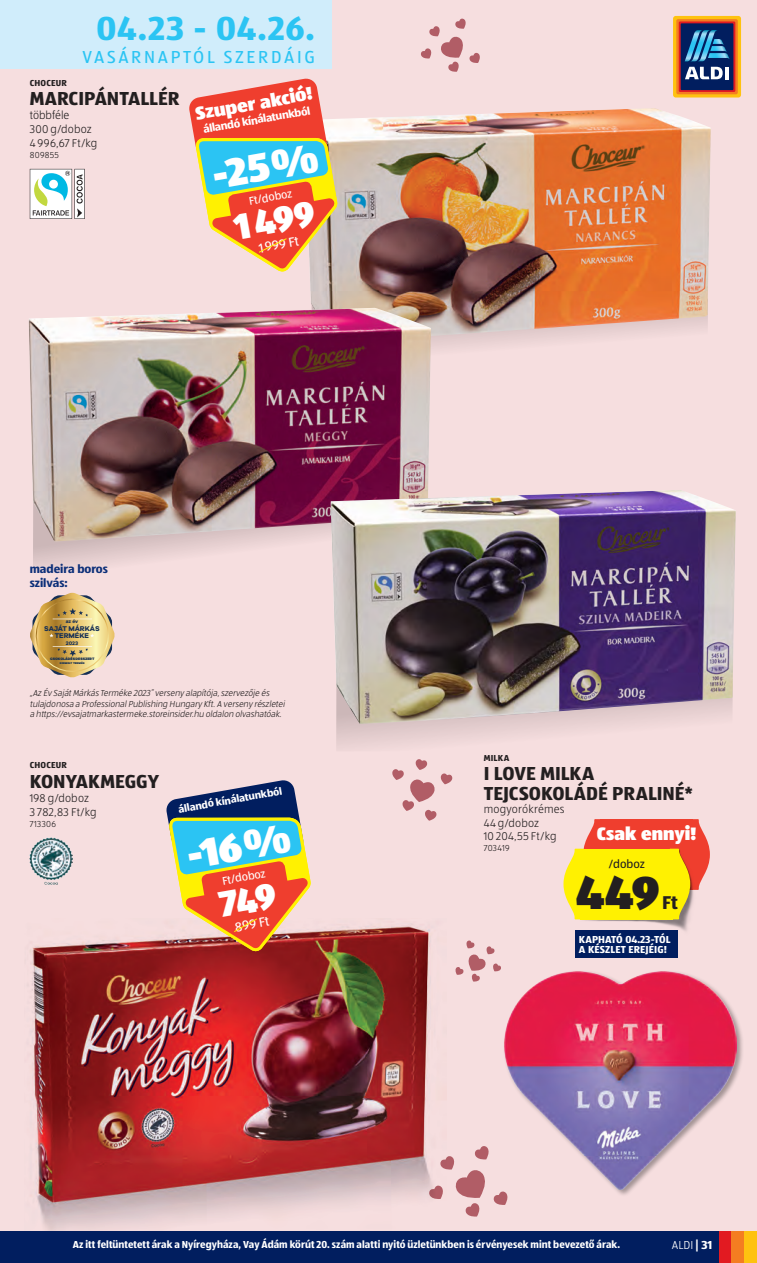
<style>
.page{position:relative;width:757px;height:1263px;background:#f6dedf}
.page>*{position:absolute;margin:0;border:0;box-sizing:border-box;transform-origin:0 0}
.co_Preis_WOP_schwarz{font:900 48px "ALDISUEDOT";color:#231f20}
.t1{font:900 41.1px "ALDISUEDOT";color:#fff}
.t2{font:900 37.5px "ALDISUEDOT";color:#fff;scale:.95 1}
.t3{font:700 34.5px "ALDISUEDOT";letter-spacing:.025em;color:#2bc4f3}
.t4{font:700 19.5px/19.5px "ALDISUEDOT";letter-spacing:.005em;color:#231f20}
.co_Preis_WOP_schwarz-2{font:700 19.2px "ALDISUEDOT";color:#231f20}
.t5{font:900 18.9px "ALDISUEDOT";color:#fff}
.t6{font:900 18.6px "ALDISUEDOT";color:#fff}
.t7{font:18px "ALDISUEDOT";letter-spacing:.15em;color:#2bc4f3}
.t8{font:13.5px "ALDISUEDOT";color:#fff}
.t9{font:700 12px/14.4px "ALDISUEDOT";color:#0d3079}
.t10{font:300 12px "ALDISUEDOT";color:#fff}
.t11{font:12px "ALDISUEDOT";color:#231f20}
.t12{font:300 11.7px/14.2px "ALDISUEDOT";letter-spacing:.015em;color:#231f20}
.t13{font:11.7px "ALDISUEDOT";color:#fff}
.t14{font:700 11.25px "ALDISUEDOT";color:#fff}
.t15{font:700 10.65px "ALDISUEDOT";color:#fff}
._00_uj_kek_einklinke{font:700 10.5px "ALDISUEDOT";letter-spacing:.005em;color:#fff;scale:.95 1}
._00_uj_kek_einklinke-2{font:700 10.5px/10.5px "ALDISUEDOT";letter-spacing:.005em;color:#fff}
.biocid{font:italic 300 9px/10.8px "ALDISUEDOT";color:#231f20}
.co_Markennamen{font:700 9px "ALDISUEDOT";letter-spacing:.025em;color:#231f20}
.t16{font:300 9px "ALDISUEDOT";letter-spacing:.03em;color:#231f20}
.t17{font:700 7.2px/7.4px "Galano Grotesque Alt";letter-spacing:-.005em;color:#152f55;text-align:center}
.t18{font:700 5.25px "Galano Grotesque Alt";color:#152f55}
.t19{font:700 5.1px "Galano Grotesque Alt";color:#152f55}
.t20{font:900 3.6px "Galano Grotesque Alt";letter-spacing:-.005em;color:#142f54}
.t21{font:900 2.7px "Galano Grotesque Alt";letter-spacing:.05em;color:#142f54}
.s1{font-weight:700}
</style>
<div class="page">
<svg style="left:392px;top:759px;width:61px;height:62px"></svg>
<svg style="left:421px;top:18px;width:59px;height:54px"></svg>
<svg style="left:446px;top:1146px;width:62px;height:71px"></svg>
<svg style="left:455px;top:940px;width:46px;height:42px"></svg>
<img style="left:30px;top:924px;width:416px;height:307px">
<img style="left:34px;top:927px;width:394px;height:275px">
<img style="left:30px;top:838px;width:42px;height:47px">
<svg style="left:431px;top:342px;width:81px;height:7px"></svg>
<img style="left:310px;top:108px;width:401px;height:234px">
<svg style="left:33px;top:542px;width:233px;height:30px"></svg>
<img style="left:29px;top:308px;width:402px;height:234px">
<svg style="left:336px;top:724px;width:277px;height:24px"></svg>
<img style="left:331px;top:490px;width:405px;height:234px">
<svg style="left:30px;top:169px;width:55px;height:50px;background:#c0d7d3"></svg>
<div style="left:503px;top:970px;width:241px;height:227px;background:#231f20;opacity:.4"></div>
<img style="left:504px;top:971px;width:233px;height:218px">
<div style="left:575px;top:930px;width:102px;height:27px;background:#011e5f"></div>
<svg style="left:189px;top:78px;width:148px;height:194px"></svg>
<svg style="left:30px;top:593px;width:85px;height:85px"></svg>
<div style="left:600px;top:819px;width:93px;height:71px;background:#ef3e2e"></div>
<img style="left:584px;top:919px;width:105px;height:17px">
<div style="left:580px;top:849px;width:93px;height:70px;background:#fff101"></div>
<svg style="left:563px;top:819px;width:40px;height:101px"></svg>
<svg style="left:670px;top:819px;width:40px;height:101px"></svg>
<div style="left:0;top:0;width:332px;height:68px;background:#d0edfb"></div>
<div style="left:0;top:1231px;width:757px;height:32px;background:#011e5f"></div>
<div style="left:719px;top:1231px;width:12px;height:32px;background:#e21a21"></div>
<div style="left:731px;top:1231px;width:13px;height:32px;background:#f47d21"></div>
<div style="left:744px;top:1231px;width:13px;height:32px;background:#fec210"></div>
<div style="left:673px;top:16px;width:68px;height:82px;background:#fec210;border-radius:3px"></div>
<div style="left:676px;top:19px;width:62px;height:75px;background:linear-gradient(to bottom,#f27121,#f27021);border-radius:2px"></div>
<svg style="left:679px;top:21px;width:56px;height:71px"></svg>
<div style="left:681px;top:23px;width:52px;height:67px;background:#011e5f"></div>
<svg style="left:685px;top:67px;width:43px;height:12px"></svg>
<svg style="left:685px;top:30px;width:44px;height:31px"></svg>
<svg style="left:166px;top:780px;width:145px;height:171px"></svg>
<p class="t3" style="left:96px;top:5px;width:220px">04.23 - 04.26.</p>
<p class="t7" style="left:83px;top:45px;width:234px">VASÁRNAPTÓL SZERDÁIG</p>
<p class="co_Markennamen" style="left:30px;top:76px;width:39px">CHOCEUR</p>
<h3 class="t4" style="left:30px;top:88px;width:151px">MARCIPÁNTALLÉR</h3>
<p class="t12" style="left:30px;top:108px;width:69px">többféle<br>300 g/doboz<br>4 996,67 Ft/kg</p>
<p class="t16" style="left:30px;top:150px;width:31px">809855</p>
<h3 class="t5" style="left:193px;top:101px;width:120px;rotate:-10deg">Szuper akció!</h3>
<p class="t14" style="left:202px;top:122px;width:110px;rotate:-10deg">állandó kínálatunkból</p>
<h2 class="t1" style="left:207px;top:147px;width:109px;rotate:-10deg">-25%</h2>
<p class="t2" style="left:230px;top:201px;width:87px;rotate:-10deg">1499</p>
<p class="t13" style="left:248px;top:194px;width:45px;rotate:-10deg">Ft/doboz</p>
<p class="t8" style="left:257px;top:239px;width:42px;rotate:-10deg">1999 Ft</p>
<p class="t9" style="left:30px;top:561px;width:80px">madeira boros szilvás:</p>
<p class="t19" style="left:66px;top:618px;width:14px">az év</p>
<p class="t17" style="left:44px;top:624px;width:57px">SAJÁT MÁRKÁS<br>TERMÉKE</p>
<p class="t18" style="left:66px;top:639px;width:14px">2023</p>
<p class="t20" style="left:50px;top:657px;width:46px">CSOKOLÁDÉS DESSZERT</p>
<p class="t21" style="left:60px;top:662px;width:27px">KIEMELT TERMÉK</p>
<p class="biocid" style="left:30px;top:687px;width:258px">„Az Év SajátMárkás Terméke 2023”verseny alapítója,szervezője és tulajdonosa a ProfessionalPublishing Hungary Kft.A verseny részletei a https://evsajatmarkastermeke.storeinsider.hu oldalon olvashatóak.</p>
<p class="co_Markennamen" style="left:30px;top:759px;width:39px">CHOCEUR</p>
<h3 class="t4" style="left:30px;top:771px;width:131px">KONYAKMEGGY</h3>
<p class="t12" style="left:30px;top:790px;width:68px">198 g/doboz<br>3 782,83 Ft/kg</p>
<p class="t16" style="left:30px;top:818px;width:28px">713306</p>
<p class="t15" style="left:177px;top:802px;width:107px;rotate:-10deg">állandó kínálatunkból</p>
<p class="t1" style="left:182px;top:827px;width:106px;rotate:-10deg">-16%</p>
<p class="t13" style="left:221px;top:873px;width:45px;rotate:-10deg">Ft/doboz</p>
<p class="t8" style="left:234px;top:918px;width:36px;rotate:-10deg">899 Ft</p>
<p class="co_Markennamen" style="left:484px;top:751px;width:27px">MILKA</p>
<p class="t4" style="left:484px;top:763px;width:211px">I LOVE MILKA<br>TEJCSOKOLÁDÉ PRALINÉ*</p>
<p class="t12" style="left:484px;top:802px;width:82px">mogyorókrémes</p>
<p class="t12" style="left:484px;top:815px;width:57px">44 g/doboz</p>
<p class="t12" style="left:484px;top:829px;width:74px">10 204,55 Ft/kg</p>
<p class="t16" style="left:484px;top:842px;width:27px">703419</p>
<h3 class="t6" style="left:597px;top:821px;width:101px">Csak ennyi!</h3>
<p class="t11" style="left:609px;top:856px;width:37px">/doboz</p>
<p class="co_Preis_WOP_schwarz" style="left:576px;top:859px;width:85px">449</p>
<p class="co_Preis_WOP_schwarz-2" style="left:662px;top:889px;width:17px">Ft</p>
<p class="_00_uj_kek_einklinke-2" style="left:579px;top:933px;width:93px">KAPHATÓ 04.23-TÓL<br>A KÉSZLET EREJÉIG!</p>
<p class="_00_uj_kek_einklinke" style="left:73px;top:1237px;width:578px">Az itt feltüntetett árak a Nyíregyháza, Vay Ádám körút 20. szám alatti nyitó üzletünkben is érvényesek mint bevezető árak.</p>
<p class="t10" style="left:672px;top:1237px;width:42px">ALDI <span class="s1">| 31</span></p>
</div>
